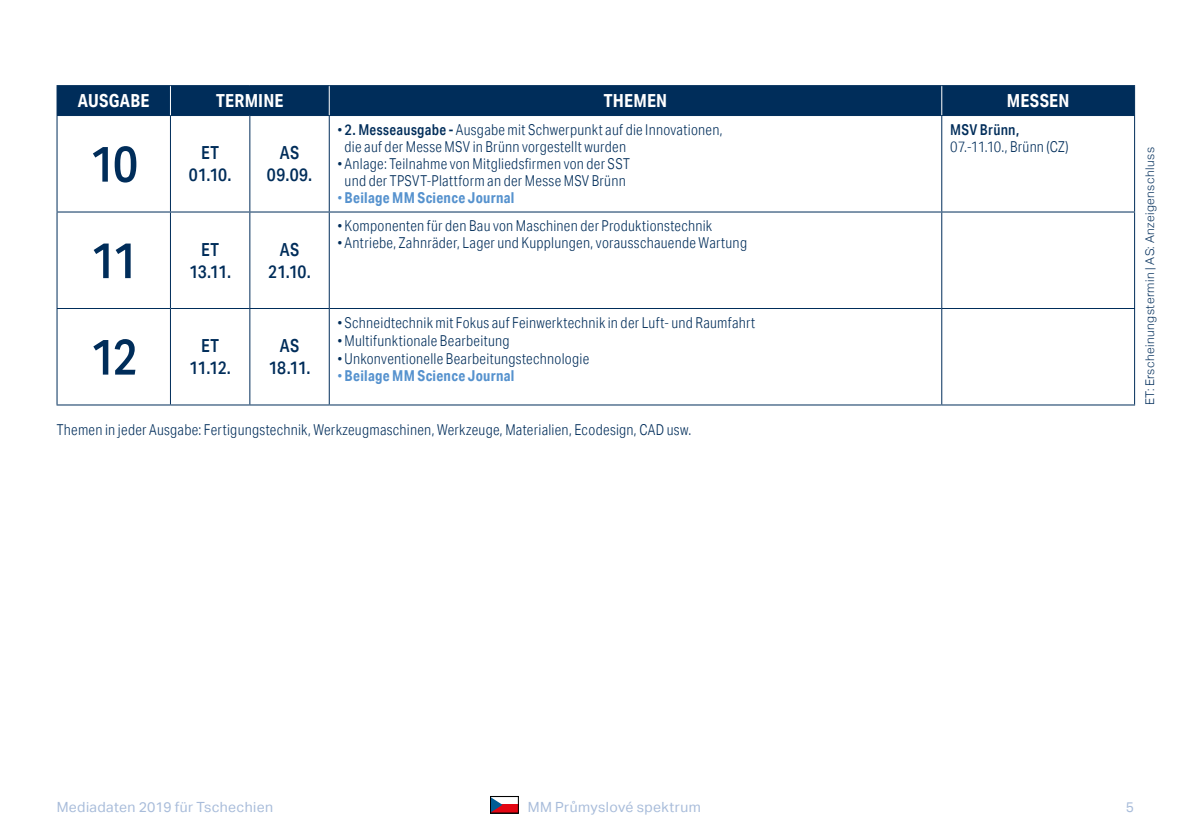
<style>
.page{position:relative;width:1191px;height:840px;background:#fff}
.page>*{position:absolute;margin:0;border:0;box-sizing:border-box;transform-origin:0 0}
.t1{font:500 50px "Aktiv Grotesk Cd";color:#002d5a}
.t2{font:500 18px/22px "Aktiv Grotesk Cd";letter-spacing:-.005em;color:#002d5a;text-align:center}
.t3{font:700 18px "Aktiv Grotesk Cd";letter-spacing:.015em;color:#fff}
.t4{font:300 15px/17px "Aktiv Grotesk Cd";letter-spacing:.015em;color:#002d5a}
.t5{font:700 15px "Aktiv Grotesk Cd";letter-spacing:.02em;color:#5692ce}
.t6{font:500 15px "Aktiv Grotesk Cd";letter-spacing:.02em;color:#002d5a}
.t7{font:14px "Aktiv Grotesk";letter-spacing:.025em;color:#a8bcda}
.t8{font:300 12px "Aktiv Grotesk";letter-spacing:.035em;color:#002d5a}
.s1{font-weight:500}
.s2{font-weight:300}
</style>
<div class="page">
<div style="left:490px;top:804px;width:28px;height:8px;background:#e30613"></div>
<svg style="left:492px;top:798px;width:10px;height:12px"></svg>
<div style="left:490px;top:795px;width:28px;height:18px;border:1px solid #000"></div>
<svg style="left:58px;top:116px;width:1076px;height:288px"></svg>
<hr style="left:57px;top:85px;width:113px;height:1px;background:#002d5a">
<hr style="left:170px;top:85px;width:80px;height:1px;background:#002d5a">
<hr style="left:250px;top:85px;width:79px;height:1px;background:#002d5a">
<hr style="left:329px;top:85px;width:612px;height:1px;background:#002d5a">
<hr style="left:941px;top:85px;width:194px;height:1px;background:#002d5a">
<div style="left:57px;top:86px;width:1078px;height:29px;background:#002d5a"></div>
<hr style="left:57px;top:115px;width:113px;height:1px;background:#002d5a">
<hr style="left:57px;top:116px;width:1px;height:95px;background:#002d5a">
<hr style="left:170px;top:115px;width:80px;height:1px;background:#002d5a">
<hr style="left:170px;top:116px;width:1px;height:95px;background:#002d5a">
<hr style="left:250px;top:115px;width:79px;height:1px;background:#002d5a">
<hr style="left:57px;top:211px;width:113px;height:1px;background:#002d5a">
<hr style="left:57px;top:212px;width:1px;height:96px;background:#002d5a">
<hr style="left:170px;top:211px;width:80px;height:1px;background:#002d5a">
<hr style="left:170px;top:212px;width:1px;height:96px;background:#002d5a">
<hr style="left:250px;top:211px;width:79px;height:1px;background:#002d5a">
<hr style="left:57px;top:308px;width:113px;height:1px;background:#002d5a">
<hr style="left:57px;top:309px;width:1px;height:95px;background:#002d5a">
<hr style="left:170px;top:308px;width:80px;height:1px;background:#002d5a">
<hr style="left:170px;top:309px;width:1px;height:95px;background:#002d5a">
<hr style="left:250px;top:308px;width:79px;height:1px;background:#002d5a">
<hr style="left:57px;top:404px;width:113px;height:1px;background:#002d5a">
<hr style="left:170px;top:404px;width:80px;height:1px;background:#002d5a">
<hr style="left:250px;top:404px;width:79px;height:1px;background:#002d5a">
<hr style="left:941px;top:115px;width:194px;height:1px;background:#002d5a">
<hr style="left:1134px;top:116px;width:1px;height:95px;background:#002d5a">
<hr style="left:941px;top:211px;width:194px;height:1px;background:#002d5a">
<hr style="left:1134px;top:212px;width:1px;height:96px;background:#002d5a">
<hr style="left:941px;top:308px;width:194px;height:1px;background:#002d5a">
<hr style="left:1134px;top:309px;width:1px;height:95px;background:#002d5a">
<hr style="left:941px;top:404px;width:194px;height:1px;background:#002d5a">
<hr style="left:249px;top:116px;width:1px;height:95px;background:#002d5a">
<hr style="left:329px;top:115px;width:612px;height:1px;background:#002d5a">
<hr style="left:329px;top:116px;width:1px;height:95px;background:#002d5a">
<hr style="left:941px;top:116px;width:1px;height:95px;background:#002d5a">
<hr style="left:249px;top:212px;width:1px;height:96px;background:#002d5a">
<hr style="left:329px;top:211px;width:612px;height:1px;background:#002d5a">
<hr style="left:329px;top:212px;width:1px;height:96px;background:#002d5a">
<hr style="left:941px;top:212px;width:1px;height:96px;background:#002d5a">
<hr style="left:249px;top:309px;width:1px;height:95px;background:#002d5a">
<hr style="left:329px;top:308px;width:612px;height:1px;background:#002d5a">
<hr style="left:329px;top:309px;width:1px;height:95px;background:#002d5a">
<hr style="left:941px;top:309px;width:1px;height:95px;background:#002d5a">
<hr style="left:329px;top:404px;width:612px;height:1px;background:#002d5a">
<p class="t3" style="left:78px;top:89px;width:73px">AUSGABE</p>
<p class="t3" style="left:216px;top:89px;width:69px">TERMINE</p>
<p class="t3" style="left:604px;top:89px;width:65px">THEMEN</p>
<p class="t3" style="left:1006px;top:89px;width:64px">MESSEN</p>
<h1 class="t1" style="left:89px;top:134px;width:50px">10</h1>
<p class="t2" style="left:189px;top:141px;width:44px">ET<br>01.10.</p>
<p class="t2" style="left:267px;top:141px;width:47px">AS<br>09.09.</p>
<p class="t4" style="left:344px;top:121px;width:379px;text-indent:-7px">• <span class="s1">2. Messeausgabe -</span> Ausgabe mit Schwerpunkt auf die Innovationen, die auf der Messe MSV in Brünn vorgestellt wurden</p>
<p class="t4" style="left:338px;top:155px;width:293px;text-align:center">• Anlage: Teilnahme von Mitgliedsfirmen von der SST und der TPSVT-Plattform an der Messe MSV Brünn</p>
<p class="t5" style="left:338px;top:188px;width:178px"><span class="s2">•</span> Beilage MM Science Journal</p>
<p class="t6" style="left:950px;top:121px;width:71px">MSV Brünn,</p>
<p class="t4" style="left:950px;top:138px;width:120px">07.-11.10., Brünn (CZ)</p>
<h1 class="t1" style="left:90px;top:230px;width:48px">11</h1>
<p class="t2" style="left:189px;top:238px;width:43px">ET<br>13.11.</p>
<p class="t2" style="left:268px;top:238px;width:44px">AS<br>21.10.</p>
<p class="t4" style="left:338px;top:217px;width:376px">• Komponenten für den Bau von Maschinen der Produktionstechnik</p>
<p class="t4" style="left:338px;top:234px;width:411px">• Antriebe, Zahnräder, Lager und Kupplungen, vorausschauende Wartung</p>
<p class="t4" style="left:338px;top:313px;width:419px">• Schneidtechnik mit Fokus auf Feinwerktechnik in der Luft- und Raumfahrt</p>
<p class="t4" style="left:338px;top:331px;width:173px">•Multifunktionale Bearbeitung</p>
<p class="t4" style="left:338px;top:349px;width:253px">• Unkonventionelle Bearbeitungstechnologie</p>
<p class="t5" style="left:338px;top:366px;width:178px"><span class="s2">•</span> Beilage MM Science Journal</p>
<p class="t4" style="left:57px;top:420px;width:636px">Themen in jeder Ausgabe: Fertigungstechnik, Werkzeugmaschinen, Werkzeuge, Materialien, Ecodesign, CAD usw.</p>
<h1 class="t1" style="left:90px;top:326px;width:49px">12</h1>
<p class="t2" style="left:189px;top:334px;width:43px">ET<br>11.12.</p>
<p class="t2" style="left:268px;top:334px;width:44px">AS<br>18.11.</p>
<p class="t8" style="left:1143px;top:405px;width:259px;rotate:-90deg">ET: Erscheinungstermin | AS: Anzeigenschluss</p>
<p class="t7" style="left:57px;top:798px;width:218px">Mediadaten 2019 für Tschechien</p>
<p class="t7" style="left:528px;top:798px;width:174px">MM Průmyslové spektrum</p>
<p class="t7" style="left:1126px;top:798px;width:10px">5</p>
</div>
